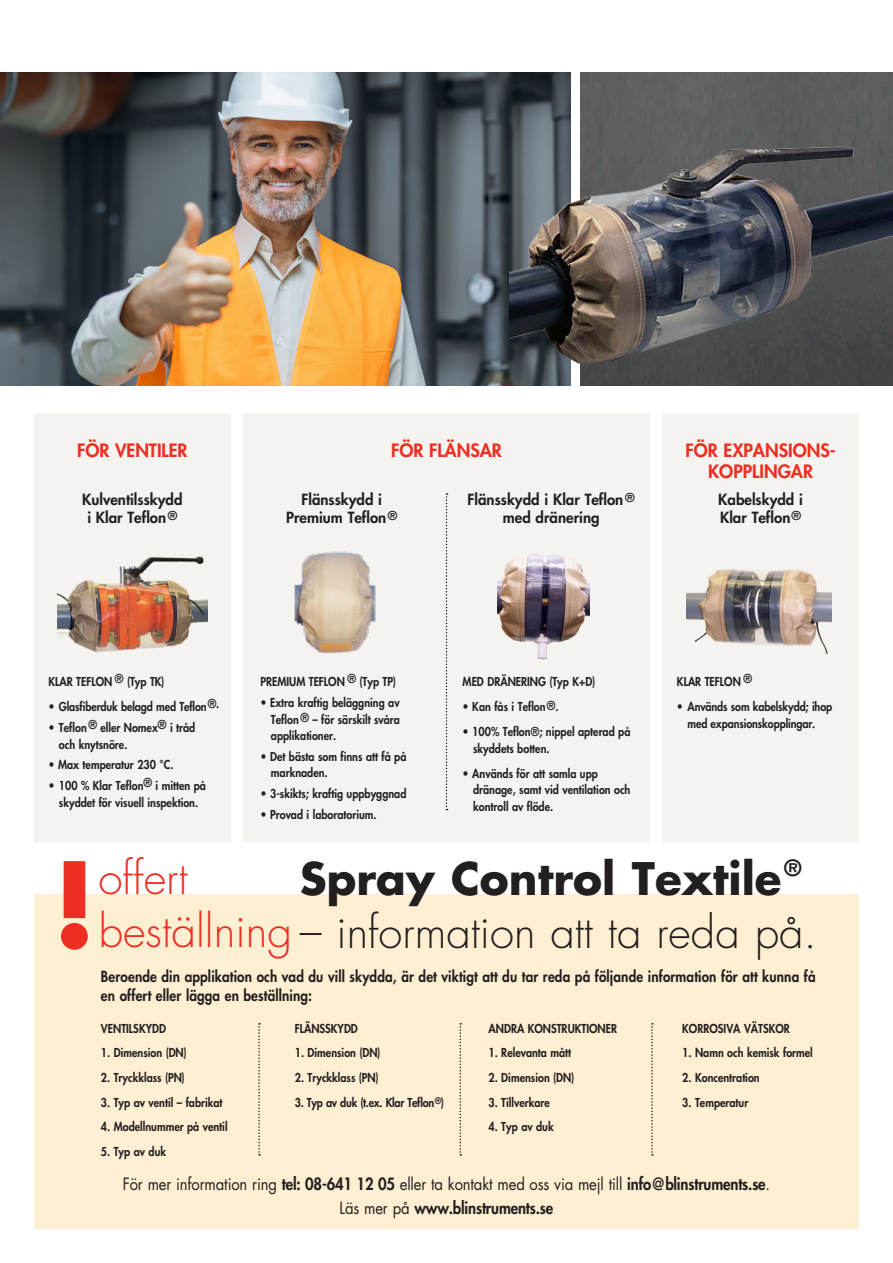
<style>
.page{position:relative;width:893px;height:1263px;background:#fff}
.page>*{position:absolute;margin:0;border:0;box-sizing:border-box;transform-origin:0 0}
._2_NY_Sidrubrik{font:700 114.45px "Futura Std";color:#ee2e22}
._2_NY_Sidrubrik-2{font:300 44.1px "Futura Std";color:#ee2e22}
._2_NY_Sidrubrik-3{font:300 43.65px "Futura Std";color:#231f20}
._2_NY_Sidrubrik-4{font:700 43.65px "Futura Std";color:#231f20}
._2_NY_Sidrubrik-5{font:800 18px/21.6px "Futura Std";color:#ee2e22;text-align:center}
._1_NY_Brödtext{font:16.5px/24px "Futura Std";letter-spacing:-.01em;color:#231f20;text-align:center;scale:.9 1}
._1_NY_Brödtext-2{font:800 15px/18.8px "Futura Std";letter-spacing:.01em;color:#231f20;scale:.9 1}
._2_NY_Sidrubrik-6{font:800 15px/18px "Futura Std";color:#231f20;text-align:center}
._1_NY_Brödtext-3{font:800 12px/16.5px "Futura Std";color:#231f20;scale:.9 1}
._1_NY_Brödtext-4{font:800 12px "Futura Std";letter-spacing:-.02em;color:#231f20;scale:.9 1}
.s1{font-size:44.1px;color:#ee2e22}
.s2{font-weight:800}
</style>
<div class="page">
<div style="left:662px;top:414px;width:197px;height:428px;background:#f5f3ef"></div>
<div style="left:34px;top:894px;width:825px;height:335px;background:#feefd2"></div>
<div style="left:34px;top:414px;width:197px;height:428px;background:#f5f3ef"></div>
<div style="left:243px;top:414px;width:406px;height:428px;background:#f5f3ef"></div>
<img style="left:0;top:73px;width:571px;height:313px">
<img style="left:580px;top:72px;width:313px;height:314px">
<svg style="left:446px;top:493px;width:1px;height:317px"></svg>
<svg style="left:258px;top:1023px;width:2px;height:132px"></svg>
<svg style="left:459px;top:1023px;width:2px;height:132px"></svg>
<svg style="left:651px;top:1023px;width:2px;height:132px"></svg>
<img style="left:58px;top:556px;width:150px;height:97px">
<img style="left:498px;top:554px;width:91px;height:106px">
<img style="left:686px;top:569px;width:145px;height:85px">
<img style="left:294px;top:551px;width:82px;height:103px">
<img style="left:510px;top:134px;width:383px;height:242px">
<p class="_2_NY_Sidrubrik-5" style="left:77px;top:440px;width:112px">FÖR VENTILER</p>
<p class="_2_NY_Sidrubrik-5" style="left:391px;top:440px;width:112px">FÖR FLÄNSAR</p>
<p class="_2_NY_Sidrubrik-5" style="left:685px;top:439px;width:152px">FÖR EXPANSIONS-<br>KOPPLINGAR</p>
<p class="_2_NY_Sidrubrik-6" style="left:82px;top:490px;width:102px">Kulventilsskydd i Klar Teflon <sup>®</sup></p>
<p class="_2_NY_Sidrubrik-6" style="left:286px;top:490px;width:113px">Flänsskydd i<br>Premium Teflon <sup>®</sup></p>
<p class="_2_NY_Sidrubrik-6" style="left:468px;top:490px;width:169px">Flänsskydd i Klar Teflon <sup>® </sup>med dränering</p>
<p class="_2_NY_Sidrubrik-6" style="left:718px;top:490px;width:86px;text-align:left">Kabelskydd i<br>Klar Teflon <sup>®</sup></p>
<p class="_1_NY_Brödtext-3" style="left:48px;top:673px;width:130px">KLAR TEFLON ® (Typ TK)</p>
<p class="_1_NY_Brödtext-3" style="left:48px;top:699px;width:191px">• Glasfiberduk belagd med Teflon®.</p>
<p class="_1_NY_Brödtext-3" style="left:59px;top:719px;width:153px;text-indent:-10px">• Teflon ® eller Nomex® i tråd och knytsnöre.</p>
<p class="_1_NY_Brödtext-3" style="left:48px;top:757px;width:140px">• Max temperatur 230 °C.</p>
<p class="_1_NY_Brödtext-3" style="left:48px;top:777px;width:177px;text-align:center">• 100 % Klar Teflon® i mitten på skyddet för visuell inspektion.</p>
<p class="_1_NY_Brödtext-3" style="left:260px;top:673px;width:152px">PREMIUM TEFLON ® (Typ TP)</p>
<p class="_1_NY_Brödtext-3" style="left:271px;top:694px;width:145px;text-align:justify;text-indent:-10px">• Extra kraftig beläggning av Teflon ® – för särskilt svåra applikationer.</p>
<p class="_1_NY_Brödtext-3" style="left:271px;top:748px;width:152px;text-indent:-10px">• Det bästa som finns att få på marknaden.</p>
<p class="_1_NY_Brödtext-3" style="left:260px;top:785px;width:164px">• 3-skikts; kraftig uppbyggnad</p>
<p class="_1_NY_Brödtext-3" style="left:260px;top:806px;width:131px">• Provad i laboratorium.</p>
<p class="_1_NY_Brödtext-3" style="left:463px;top:673px;width:149px">MED DRÄNERING (Typ K+D)</p>
<p class="_1_NY_Brödtext-3" style="left:463px;top:699px;width:108px">• Kan fås i Teflon ®.</p>
<p class="_1_NY_Brödtext-3" style="left:473px;top:724px;width:176px;text-indent:-10px">• 100% Teflon®; nippel apterad på skyddets botten.</p>
<p class="_1_NY_Brödtext-3" style="left:473px;top:765px;width:176px;text-indent:-10px">• Används för att samla upp dränage, samt vid ventilation och kontroll av flöde.</p>
<p class="_1_NY_Brödtext-3" style="left:677px;top:673px;width:85px">KLAR TEFLON ®</p>
<p class="_1_NY_Brödtext-3" style="left:677px;top:699px;width:174px;text-align:center">• Används som kabelskydd; ihop med expansionskopplingar.</p>
<p class="_2_NY_Sidrubrik" style="left:52px;top:828px;width:45px">!</p>
<p class="_2_NY_Sidrubrik-2" style="left:98px;top:852px;width:91px">offert</p>
<p class="_2_NY_Sidrubrik-4" style="left:300px;top:850px;width:503px">Spray Control Textile<sup>®</sup></p>
<p class="_2_NY_Sidrubrik-3" style="left:98px;top:905px;width:720px"><span class="s1">beställning</span> – information att ta reda på.</p>
<p class="_1_NY_Brödtext-2" style="left:101px;top:967px;width:796px">Beroende din applikation och vad du vill skydda, är det viktigt att du tar reda på följande information för att kunna få en offert eller lägga en beställning:</p>
<p class="_1_NY_Brödtext-3" style="left:101px;top:1020px;width:74px">VENTILSKYDD</p>
<p class="_1_NY_Brödtext-3" style="left:101px;top:1045px;width:97px">1. Dimension (DN)</p>
<p class="_1_NY_Brödtext-3" style="left:101px;top:1069px;width:95px">2. Tryckklass (PN)</p>
<p class="_1_NY_Brödtext-3" style="left:101px;top:1094px;width:137px">3. Typ av ventil – fabrikat</p>
<p class="_1_NY_Brödtext-3" style="left:101px;top:1118px;width:142px">4. Modellnummer på ventil</p>
<p class="_1_NY_Brödtext-3" style="left:101px;top:1143px;width:74px">5. Typ av duk</p>
<p class="_1_NY_Brödtext-3" style="left:295px;top:1020px;width:72px">FLÄNSSKYDD</p>
<p class="_1_NY_Brödtext-3" style="left:295px;top:1045px;width:97px">1. Dimension (DN)</p>
<p class="_1_NY_Brödtext-3" style="left:295px;top:1069px;width:95px">2. Tryckklass (PN)</p>
<p class="_1_NY_Brödtext-4" style="left:295px;top:1094px;width:167px">3. Typ av duk (t.ex. Klar Teflon <sup>®</sup>)</p>
<p class="_1_NY_Brödtext-3" style="left:488px;top:1020px;width:144px">ANDRA KONSTRUKTIONER</p>
<p class="_1_NY_Brödtext-3" style="left:488px;top:1045px;width:93px">1. Relevanta mått</p>
<p class="_1_NY_Brödtext-3" style="left:488px;top:1069px;width:97px">2. Dimension (DN)</p>
<p class="_1_NY_Brödtext-3" style="left:488px;top:1094px;width:70px">3. Tillverkare</p>
<p class="_1_NY_Brödtext-3" style="left:488px;top:1118px;width:74px">4. Typ av duk</p>
<p class="_1_NY_Brödtext-3" style="left:682px;top:1020px;width:121px">KORROSIVA VÄTSKOR</p>
<p class="_1_NY_Brödtext-3" style="left:682px;top:1045px;width:147px">1. Namn och kemisk formel</p>
<p class="_1_NY_Brödtext-3" style="left:682px;top:1069px;width:88px">2. Koncentration</p>
<p class="_1_NY_Brödtext-3" style="left:682px;top:1094px;width:75px">3. Temperatur</p>
<p class="_1_NY_Brödtext" style="left:123px;top:1172px;width:721px">För mer information ring <span class="s2">tel: 08-641 12 05</span> eller ta kontakt med oss via mejl till <span class="s2">info@blinstruments.se</span>.<br>Läs mer på <span class="s2">www.blinstruments.se</span></p>
</div>
